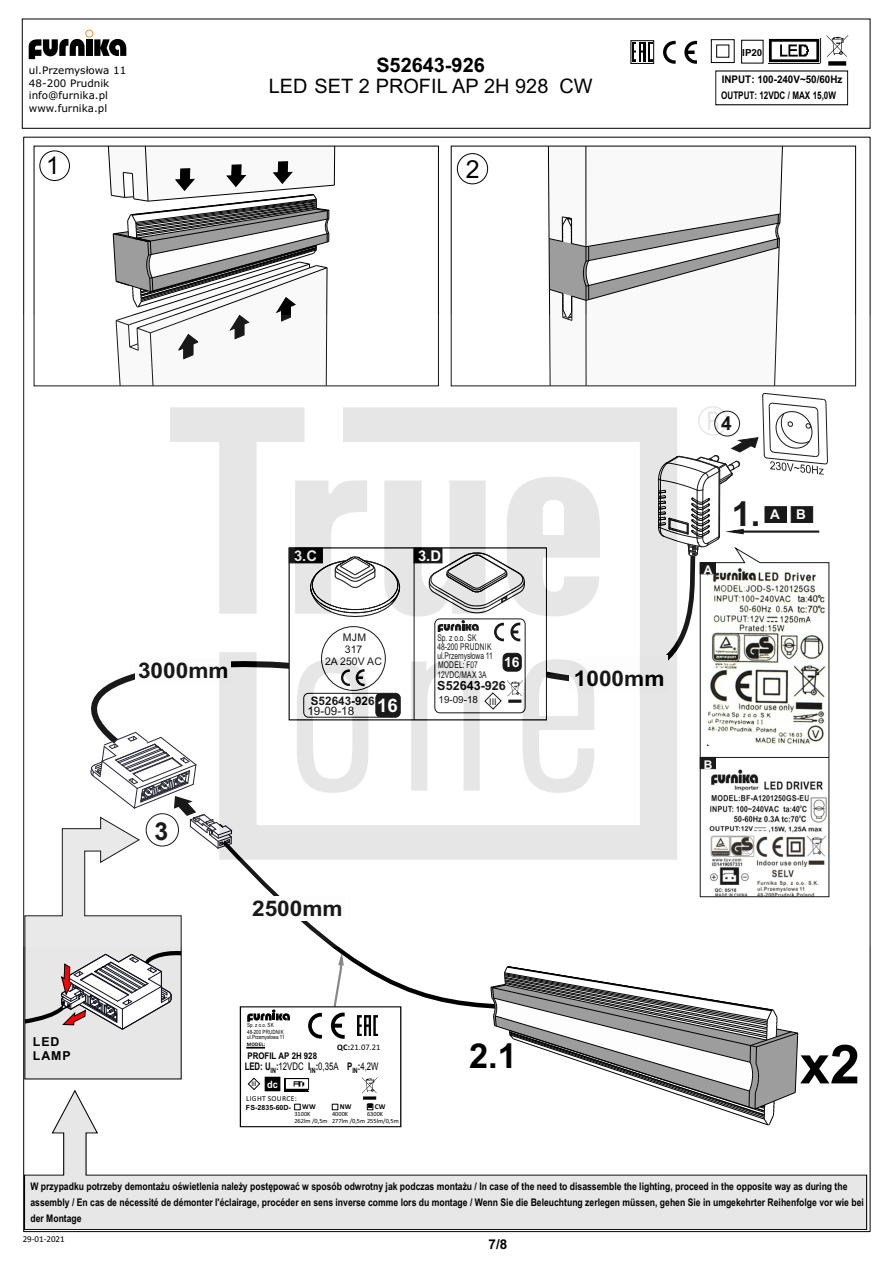
<style>
.page{position:relative;width:893px;height:1262px;background:#fff}
.page>*{position:absolute;margin:0;border:0;box-sizing:border-box;transform-origin:0 0}
.t1{font:700 54px "Arial";color:#000}
.t2{font:46.05px "Arial";color:#000}
.t3{font:700 34.35px "Arial";color:#000}
.t4{font:24.9px "Arial";color:#000}
.t5{font:700 24.9px "Arial";color:#000}
.t6{font:24.3px "Arial";color:#000}
.t7{font:700 21.6px "Arial";color:#000;scale:1.05 1}
.t8{font:19.95px/21px "Arial";color:#000;text-align:center}
.t9{font:700 19.2px "Arial";color:#000}
.t10{font:700 18.6px "Arial";color:#fff}
.t11{font:700 14.85px "Arial";color:#fff}
.t12{font:700 13.8px "Arial";color:#fff}
.t13{font:700 13.5px "Arial";color:#000}
.t14{font:700 13.5px "Arial";color:#fdfdfd}
.t15{font:700 12.6px "Arial";color:#000}
.t16{font:700 12.3px/13.8px "Arial";letter-spacing:.075em;color:#000}
.t17{font:700 12px "Arial";color:#fdfdfd}
.t18{font:700 11.7px "Arial";color:#000}
.t19{font:11.7px "Arial";color:#000}
.t20{font:700 10.5px/15.8px "Arial";color:#000;scale:.82 1}
.t21{font:700 10.5px/16px "Arial";color:#000;scale:.94 1}
.t22{font:700 10.5px "Arial";color:#000;scale:.74 1}
.t23{font:10.5px/12px "Arial";color:#000;text-align:center}
.t24{font:10.35px/12.6px "Verdana";color:#000}
.t25{font:9.9px "Arial";color:#000}
.t26{font:700 9.75px "Arial Narrow";color:#000;scale:1.23 1}
.t27{font:9.3px/9.4px "Arial";color:#000;scale:.72 1}
.t28{font:9.3px "Arial Narrow";color:#000;scale:1.19 1}
.t29{font:700 9.15px "Arial";color:#000;scale:.87 1}
.t30{font:9px "Calibri";color:#000}
.t31{font:8.55px "Calibri";color:#000}
.t32{font:7.65px "Calibri";letter-spacing:.04em;color:#000}
.t33{font:700 7.35px "Calibri";color:#000}
.t34{font:700 7.05px "Arial";color:#000}
.t35{font:6.45px "Arial Narrow";color:#000;scale:1.19 1}
.t36{font:6.3px/6.6px "Calibri";color:#000}
.t37{font:5.85px/5.7px "Arial";color:#000;scale:.77 1}
.t38{font:700 5.25px "Calibri";letter-spacing:.04em;color:#000}
.s1{font-weight:700}
.s2{font-style:inherit}
.s3{font-weight:400}
.s4{font-family:"Arial";font-weight:700;font-size:10.05px;color:#fff}
</style>
<div class="page">
<div style="left:22px;top:19px;width:848px;height:110px;border:1px solid #000"></div>
<svg style="left:29px;top:30px;width:97px;height:29px"></svg>
<div style="left:39px;top:150px;width:31px;height:31px;border:1px solid #000;border-radius:50%"></div>
<svg style="left:378px;top:972px;width:112px;height:40px"></svg>
<svg style="left:490px;top:966px;width:308px;height:123px"></svg>
<svg style="left:548px;top:148px;width:235px;height:167px"></svg>
<div style="left:457px;top:153px;width:31px;height:31px;border:1px solid #000;border-radius:50%"></div>
<svg style="left:108px;top:145px;width:227px;height:170px"></svg>
<div style="left:828px;top:61px;width:18px;height:5px;background:#000"></div>
<svg style="left:826px;top:35px;width:22px;height:22px"></svg>
<div style="left:715px;top:71px;width:133px;height:34px;border:1px solid #000"></div>
<img style="left:768px;top:38px;width:53px;height:26px">
<svg style="left:663px;top:41px;width:12px;height:23px"></svg>
<svg style="left:684px;top:41px;width:13px;height:23px"></svg>
<div style="left:711px;top:39px;width:23px;height:24px;border:1px solid #000"></div>
<div style="left:716px;top:45px;width:13px;height:13px;border:1px solid #000"></div>
<div style="left:630px;top:40px;width:24px;height:24px;border:1px solid #000"></div>
<img style="left:633px;top:42px;width:19px;height:20px">
<div style="left:741px;top:40px;width:22px;height:23px;border:1px solid #000"></div>
<svg style="left:24px;top:1089px;width:843px;height:141px"></svg>
<div style="left:240px;top:1006px;width:161px;height:121px;background:#fff;border:1px solid #000"></div>
<svg style="left:23px;top:946px;width:355px;height:164px"></svg>
<img style="left:23px;top:315px;width:848px;height:631px">
<p class="t24" style="left:29px;top:65px;width:99px">ul.Przemysłowa 11<br>48-200 Prudnik info@furnika.pl www.furnika.pl</p>
<h3 class="t6" style="left:46px;top:157px;width:15px">1</h3>
<h3 class="t8" style="left:269px;top:56px;width:325px"><span class="s1">S52643</span><span class="s1">-926<br></span>LED SET 2 PROFIL AP 2H 928 <span class="s2">CW</span></h3>
<h3 class="t4" style="left:466px;top:159px;width:15px">2</h3>
<p class="t26" style="left:742px;top:48px;width:18px">IP20</p>
<p class="t21" style="left:721px;top:73px;width:130px">INPUT: 100-240V~50/60Hz<br>OUTPUT: 12VDC / MAX <span class="s2">15</span>,0W</p>
<p class="t16" style="left:33px;top:1036px;width:39px">LED<br>LAMP</p>
<h3 class="t11" style="left:294px;top:550px;width:25px">3.C</h3>
<h3 class="t11" style="left:418px;top:550px;width:25px">3.D</h3>
<p class="t23" style="left:325px;top:632px;width:59px">MJM<br>317<br>2A 250V AC</p>
<h3 class="t10" style="left:377px;top:698px;width:22px">16</h3>
<p class="t27" style="left:437px;top:633px;width:56px">Sp. z o.o. SK</p>
<p class="t27" style="left:437px;top:642px;width:78px">48-200 PRUDNIK ul.Przemysłowa 11<br>MODEL: F07<br>12VDC/MAX 3A</p>
<p class="t25" style="left:438px;top:695px;width:41px">19-09-18</p>
<h3 class="t12" style="left:504px;top:657px;width:17px">16</h3>
<p class="t15" style="left:437px;top:681px;width:70px">S52643-926</p>
<p class="t28" style="left:489px;top:698px;width:8px">III</p>
<h3 class="t7" style="left:138px;top:662px;width:88px">3000mm</h3>
<h3 class="t7" style="left:574px;top:670px;width:88px">1000mm</h3>
<p class="t18" style="left:311px;top:696px;width:65px">S52643-926</p>
<p class="t19" style="left:307px;top:707px;width:48px">19-09-18</p>
<h3 class="t5" style="left:154px;top:813px;width:15px">3</h3>
<h3 class="t7" style="left:252px;top:900px;width:88px">2500mm</h3>
<h3 class="t9" style="left:721px;top:416px;width:12px">4</h3>
<p class="t17" style="left:703px;top:565px;width:10px">A</p>
<h3 class="t3" style="left:731px;top:500px;width:30px">1.</h3>
<p class="t14" style="left:770px;top:509px;width:37px">A B</p>
<p class="t17" style="left:703px;top:760px;width:10px">B</p>
<p class="t37" style="left:247px;top:1023px;width:36px">Sp. z o.o. SK</p>
<p class="t37" style="left:247px;top:1029px;width:50px">48-200 PRUDNIK ul.Przemysłowa 11</p>
<p class="t38" style="left:247px;top:1042px;width:20px">MODEL:</p>
<p class="t31" style="left:337px;top:1043px;width:45px"><span class="s1">QC:</span>21.07.21</p>
<p class="t29" style="left:247px;top:1049px;width:81px">PROFIL AP 2H 928</p>
<p class="t22" style="left:245px;top:1062px;width:182px">LED: U<sub>IN</sub>:<span class="s3">12VDC</span> I<sub>IN</sub>:<span class="s3">0,</span><span class="s3">35</span><span class="s3">A</span> P<sub>IN</sub>:<span class="s3">4,2</span><span class="s3">W</span></p>
<p class="t33" style="left:302px;top:1103px;width:15px">WW</p>
<h2 class="t2" style="left:364px;top:1074px;width:14px">.</h2>
<p class="t35" style="left:251px;top:1081px;width:24px">III <span class="s4">dc</span></p>
<p class="t32" style="left:246px;top:1095px;width:52px">LIGHT SOURCE:</p>
<p class="t34" style="left:246px;top:1104px;width:47px">FS-2835-60D-</p>
<p class="t33" style="left:375px;top:1103px;width:12px">CW</p>
<p class="t33" style="left:340px;top:1103px;width:13px">NW</p>
<p class="t36" style="left:294px;top:1111px;width:35px">3100K<br>262lm /0,5m</p>
<p class="t36" style="left:332px;top:1111px;width:68px">4000K<br>277lm /0,5m 255lm/0,5m</p>
<p class="t36" style="left:367px;top:1111px;width:18px">6300K</p>
<h3 class="t3" style="left:469px;top:1042px;width:49px">2.1</h3>
<h1 class="t1" style="left:799px;top:1026px;width:62px">x2</h1>
<p class="t20" style="left:30px;top:1179px;width:1017px">W przypadku potrzeby demontażu oświetlenia należy postępować w sposób odwrotny jak podczas montażu / In case of the need to disassemble the lighting, proceed in the opposite way as during the assembly / En cas de nécessité de démonter l'éclairage, procéder en sens inverse comme lors du montage / Wenn Sie die Beleuchtung zerlegen müssen, gehen Sie in umgekehrter Reihenfolge vor wie bei der Montage</p>
<p class="t30" style="left:23px;top:1232px;width:44px">29-01-2021</p>
<p class="t13" style="left:488px;top:1239px;width:20px">7/8</p>
</div>
